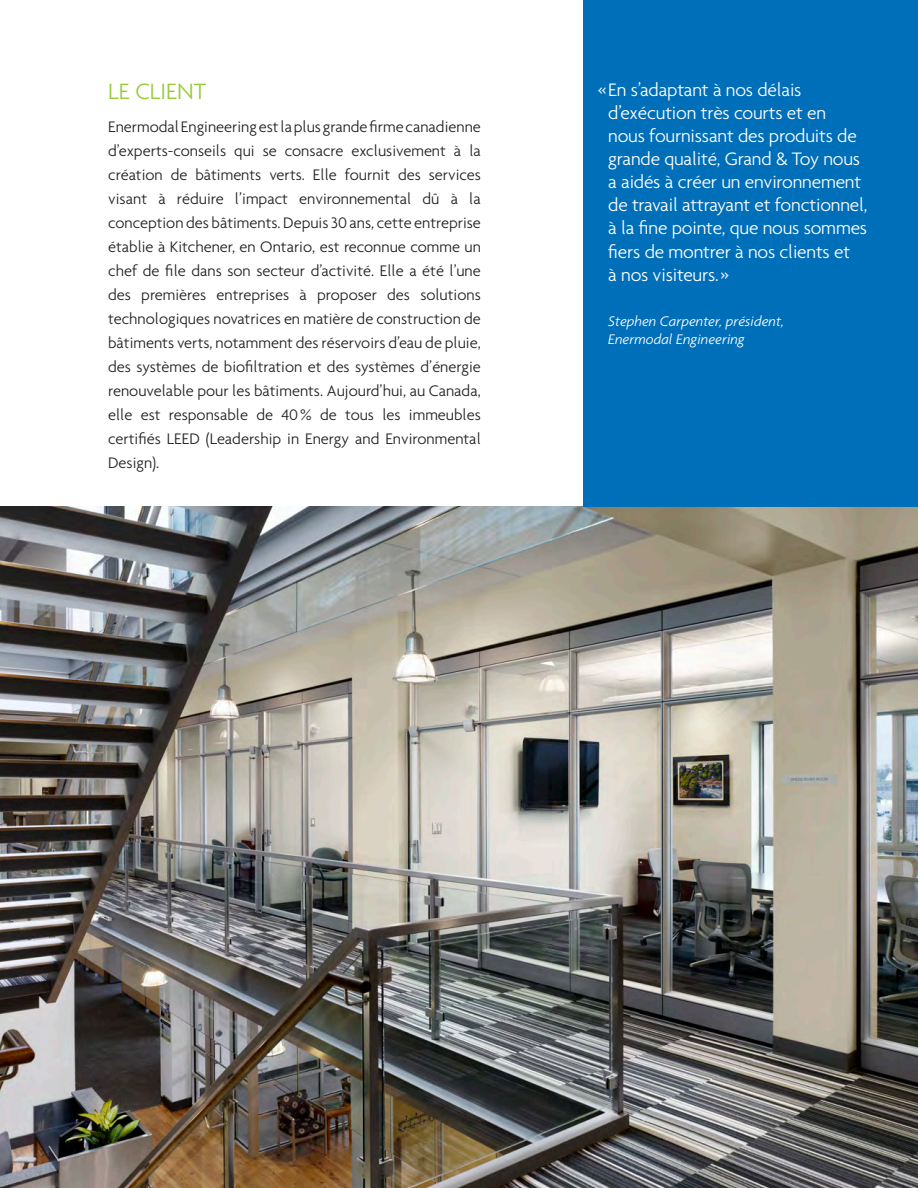
<style>
.page{position:relative;width:918px;height:1188px;background:#fff}
.page>*{position:absolute;margin:0;border:0;box-sizing:border-box;transform-origin:0 0}
.t1{font:300 24px "Agenda";color:#99ca3b}
.t2{font:300 19.5px/23.1px "Agenda";letter-spacing:-.01em;color:#fff}
.t3{font:300 16.5px/24px "Agenda";color:#231f20;text-align:justify}
.t4{font:italic 300 15px "Agenda";color:#fff}
</style>
<div class="page">
<img style="left:0;top:506px;width:918px;height:682px">
<div style="left:583px;top:0;width:335px;height:506px;background:#006fba"></div>
<p class="t1" style="left:108px;top:78px;width:100px">LE CLIENT</p>
<p class="t3" style="left:108px;top:115px;width:374px">Enermodal Engineering est la plus grande firme canadienne d’experts-conseils qui se consacre exclusivement à la création de bâtiments verts. Elle fournit des services visant à réduire l’impact environnemental dû à la conception des bâtiments. Depuis 30 ans, cette entreprise établie à Kitchener, en Ontario, est reconnue comme un chef de file dans son secteur d’activité. Elle a été l’une des premières entreprises à proposer des solutions technologiques novatrices en matière de construction de bâtiments verts, notamment des réservoirs d’eau de pluie, des systèmes de biofiltration et des systèmes d’énergie renouvelable pour les bâtiments. Aujourd’hui, au Canada, elle est responsable de 40% de tous les immeubles certifiés LEED (Leadership in Energy and Environmental Design).</p>
<p class="t2" style="left:598px;top:78px;width:205px">«En s’adaptant à nos délais</p>
<p class="t2" style="left:608px;top:101px;width:261px">d’exécution très courts et en nous fournissant des produits de grande qualité, Grand &amp; Toy nous a aidés à créer un environnement de travail attrayant et fonctionnel, à la fine pointe, que nous sommes fiers de montrer à nos clients et<br>à nos visiteurs. »</p>
<p class="t4" style="left:608px;top:312px;width:177px">Stephen Carpenter, président,</p>
<p class="t4" style="left:608px;top:330px;width:138px">Enermodal Engineering</p>
</div>
